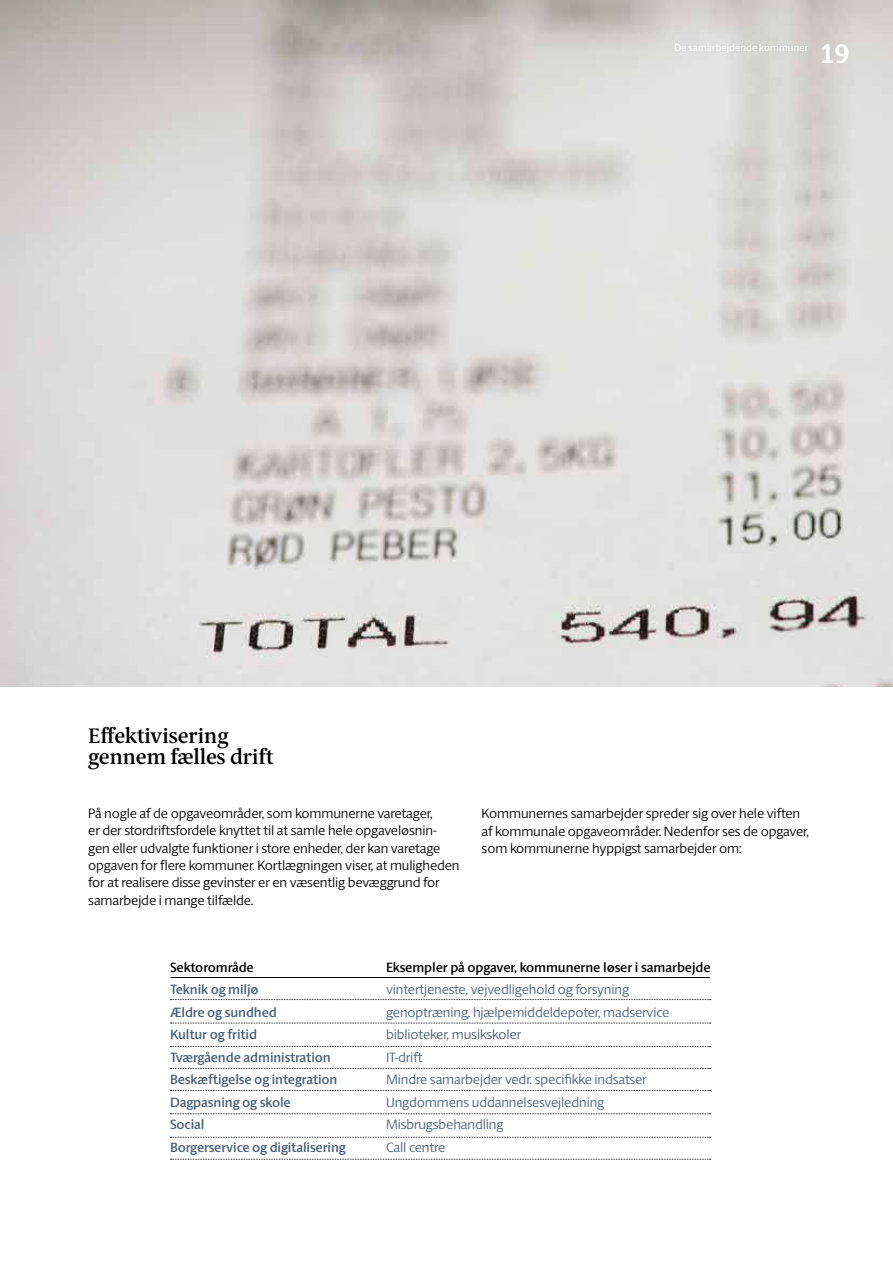
<style>
.page{position:relative;width:893px;height:1263px;background:#fff}
.page>*{position:absolute;margin:0;border:0;box-sizing:border-box;transform-origin:0 0}
.t1{font:700 27px "ID Sans";color:#fff}
.t2{font:600 21px/21px "ID Serif";color:#000}
.t3{font:300 13.5px/17.2px "ID Sans";letter-spacing:-.01em;color:#000}
.t4{font:300 13.5px "ID Sans";letter-spacing:-.01em;color:#476077}
.t5{font:600 13.5px "ID Sans";letter-spacing:-.01em;color:#476077}
.t6{font:600 13.5px "ID Sans";letter-spacing:-.01em;color:#000}
.t7{font:300 9.75px "ID Sans";color:#fff}
.s1{font-weight:300}
</style>
<div class="page">
<img style="left:0;top:0;width:893px;height:686px">
<hr style="left:170px;top:977px;width:540px;height:1px;background:#000">
<svg style="left:170px;top:999px;width:541px;height:1px"></svg>
<svg style="left:170px;top:1068px;width:541px;height:1px"></svg>
<svg style="left:170px;top:1023px;width:541px;height:1px"></svg>
<svg style="left:170px;top:1046px;width:541px;height:1px"></svg>
<svg style="left:170px;top:1090px;width:541px;height:1px"></svg>
<svg style="left:170px;top:1159px;width:541px;height:1px"></svg>
<svg style="left:170px;top:1113px;width:541px;height:1px"></svg>
<svg style="left:170px;top:1137px;width:541px;height:1px"></svg>
<p class="t7" style="left:674px;top:42px;width:135px">De samarbejdende kommuner</p>
<h1 class="t1" style="left:820px;top:37px;width:31px">19</h1>
<h2 class="t2" style="left:88px;top:726px;width:187px">Effektivisering gennem fælles drift</h2>
<p class="t3" style="left:88px;top:805px;width:373px">På nogle af de opgaveområder, som kommunerne varetager,<br>er der stordriftsfordele knyttet til at samle hele opgaveløsnin&shy;gen eller udvalgte funktioner i store enheder, der kan varetage opgaven for flere kommuner. Kortlægningen viser, at muligheden for at realisere disse gevinster er en væsentlig bevæggrund for samarbejde i mange tilfælde.</p>
<p class="t3" style="left:482px;top:805px;width:329px">Kommunernes samarbejder spreder sig over hele viften af kommunale opgaveområder. Nedenfor ses de opgaver, som kommunerne hyppigst samarbejder om:</p>
<p class="t6" style="left:170px;top:959px;width:85px">Sektorområde</p>
<p class="t6" style="left:386px;top:959px;width:326px">Eksempler på opgaver, kommunerne løser i samarbejde</p>
<p class="t5" style="left:170px;top:981px;width:90px">Teknik og miljø</p>
<p class="t4" style="left:386px;top:981px;width:244px">vintertjeneste, vejvedligehold og forsyning</p>
<p class="t5" style="left:170px;top:1004px;width:108px">Ældre og sundhed</p>
<p class="t4" style="left:386px;top:1004px;width:285px">genoptræning, hjælpemiddeldepoter, madservice</p>
<p class="t5" style="left:170px;top:1026px;width:88px">Kultur og fritid</p>
<p class="t4" style="left:386px;top:1026px;width:137px">biblioteker, musikskoler</p>
<p class="t5" style="left:170px;top:1049px;width:162px">Tværgående administration</p>
<p class="t4" style="left:386px;top:1049px;width:38px">IT-drift</p>
<p class="t5" style="left:170px;top:1071px;width:199px">Beskæftigelse og integration <span class="s1">M</span></p>
<p class="t4" style="left:398px;top:1071px;width:251px">indre samarbejder vedr. specifikke indsatser</p>
<p class="t5" style="left:170px;top:1094px;width:156px">Dagpasning og skole <span class="s1">U</span></p>
<p class="t4" style="left:395px;top:1094px;width:211px">ngdommens uddannelsesvejledning</p>
<p class="t5" style="left:170px;top:1116px;width:36px">Social</p>
<p class="t4" style="left:278px;top:1116px;width:41px">M</p>
<p class="t4" style="left:398px;top:1116px;width:107px">isbrugsbehandling</p>
<p class="t5" style="left:170px;top:1139px;width:177px">Borgerservice og digitalisering</p>
<p class="t4" style="left:386px;top:1139px;width:61px">Call centre</p>
</div>
